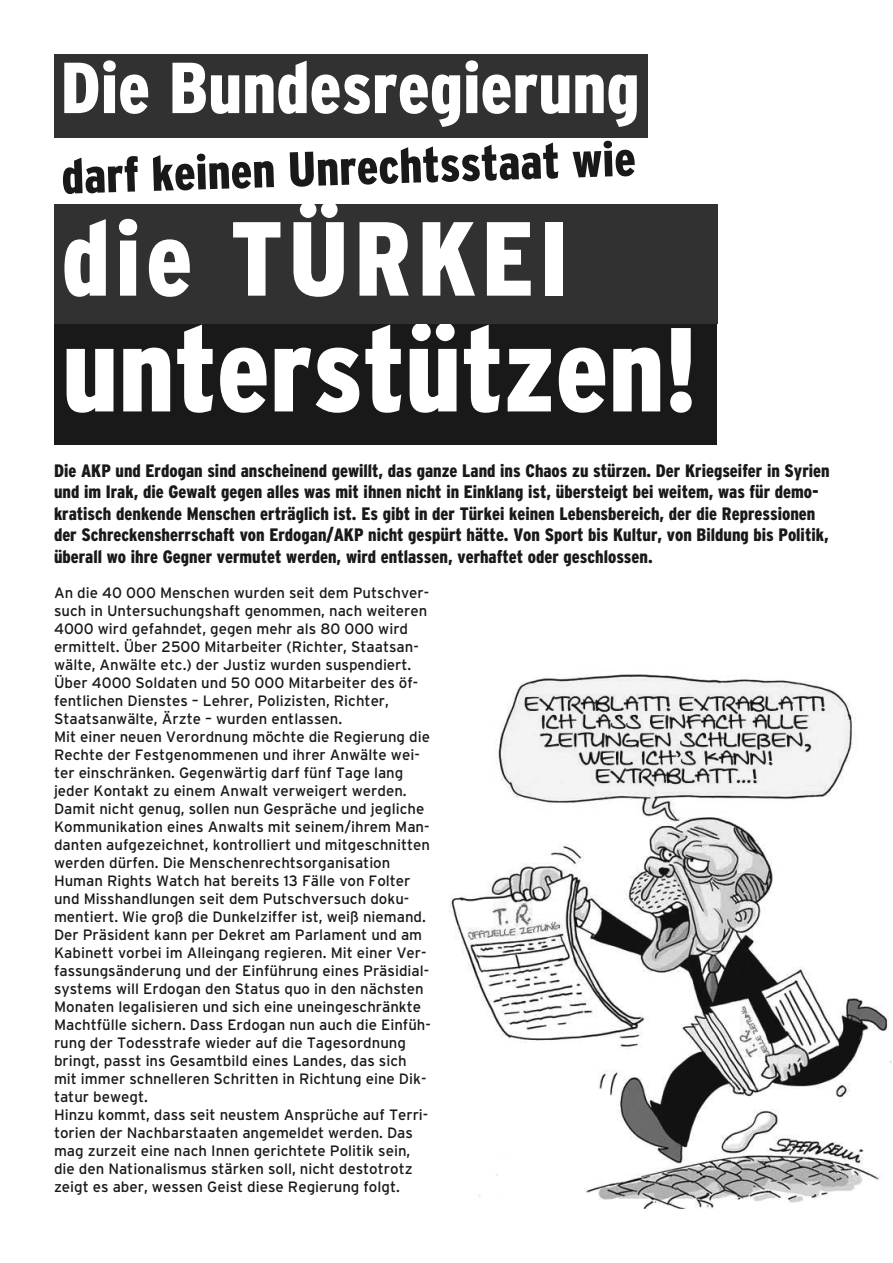
<style>
.page{position:relative;width:893px;height:1263px;background:#fff}
.page>*{position:absolute;margin:0;border:0;box-sizing:border-box;transform-origin:0 0}
.t1{font:900 condensed 119.1px "Interstate";color:#fff}
.t2{font:900 condensed 105px "Interstate";letter-spacing:.05em;color:#fff}
.t3{font:900 condensed 72px "Interstate";color:#fff}
.t4{font:900 condensed 48.75px "Interstate";color:#191919}
.t5{font:900 condensed 18px/21.6px "Interstate";color:#191919}
.t6{font:15px/18px "Interstate";color:#191919}
</style>
<div class="page">
<div style="left:54px;top:317px;width:663px;height:128px;background:#191919"></div>
<div style="left:54px;top:54px;width:594px;height:84px;background:#313131"></div>
<div style="left:54px;top:204px;width:663px;height:119px;background:#313131"></div>
<img style="left:450px;top:674px;width:442px;height:535px">
<h3 class="t3" style="left:61px;top:47px;width:581px">Die Bundesregierung</h3>
<h3 class="t4" style="left:60px;top:150px;width:576px;rotate:-2deg">darf keinen Unrechtsstaat wie</h3>
<h2 class="t2" style="left:62px;top:199px;width:509px">die TÜRKEI</h2>
<h1 class="t1" style="left:62px;top:301px;width:637px">unterstützen!</h1>
<p class="t5" style="left:54px;top:459px;width:777px">Die AKP und Erdogan sind anscheinend gewillt, das ganze Land ins Chaos zu stürzen. Der Kriegseifer in Syrien und im Irak, die Gewalt gegen alles was mit ihnen nicht in Einklang ist, übersteigt bei weitem, was für demo&shy;kratisch denkende Menschen erträglich ist. Es gibt in der Türkei keinen Lebensbereich, der die Repressionen der Schreckensherrschaft von Erdogan/AKP nicht gespürt hätte. Von Sport bis Kultur, von Bildung bis Politik, überall wo ihre Gegner vermutet werden, wird entlassen, verhaftet oder geschlossen.</p>
<p class="t6" style="left:54px;top:583px;width:378px">An die 40 000 Menschen wurden seit dem Putschver&shy;such in Untersuchungshaft genommen, nach weiteren 4000 wird gefahndet, gegen mehr als 80 000 wird ermittelt. Über 2500 Mitarbeiter (Richter, Staatsan&shy;wälte, Anwälte etc.) der Justiz wurden suspendiert.<br>Über 4000 Soldaten und 50 000 Mitarbeiter des öf&shy;fentlichen Dienstes – Lehrer, Polizisten, Richter, Staatsanwälte, Ärzte – wurden entlassen.<br>Mit einer neuen Verordnung möchte die Regierung die Rechte der Festgenommenen und ihrer Anwälte wei&shy;ter einschränken. Gegenwärtig darf fünf Tage lang jeder Kontakt zu einem Anwalt verweigert werden.<br>Damit nicht genug, sollen nun Gespräche und jegliche Kommunikation eines Anwalts mit seinem/ihrem Man&shy;danten aufgezeichnet, kontrolliert und mitgeschnitten werden dürfen. Die Menschenrechtsorganisation Human Rights Watch hat bereits 13 Fälle von Folter und Misshandlungen seit dem Putschversuch doku&shy;mentiert. Wie groß die Dunkelziffer ist, weiß niemand.<br>Der Präsident kann per Dekret am Parlament und am Kabinett vorbei im Alleingang regieren. Mit einer Ver&shy;fassungsänderung und der Einführung eines Präsidial&shy;systems will Erdogan den Status quo in den nächsten Monaten legalisieren und sich eine uneingeschränkte Machtfülle sichern. Dass Erdogan nun auch die Einfüh&shy;rung der Todesstrafe wieder auf die Tagesordnung bringt, passt ins Gesamtbild eines Landes, das sich mit immer schnelleren Schritten in Richtung eine Dik&shy;tatur bewegt.<br>Hinzu kommt, dass seit neustem Ansprüche auf Terri&shy;torien der Nachbarstaaten angemeldet werden. Das mag zurzeit eine nach Innen gerichtete Politik sein, die den Nationalismus stärken soll, nicht destotrotz zeigt es aber, wessen Geist diese Regierung folgt.</p>
</div>
